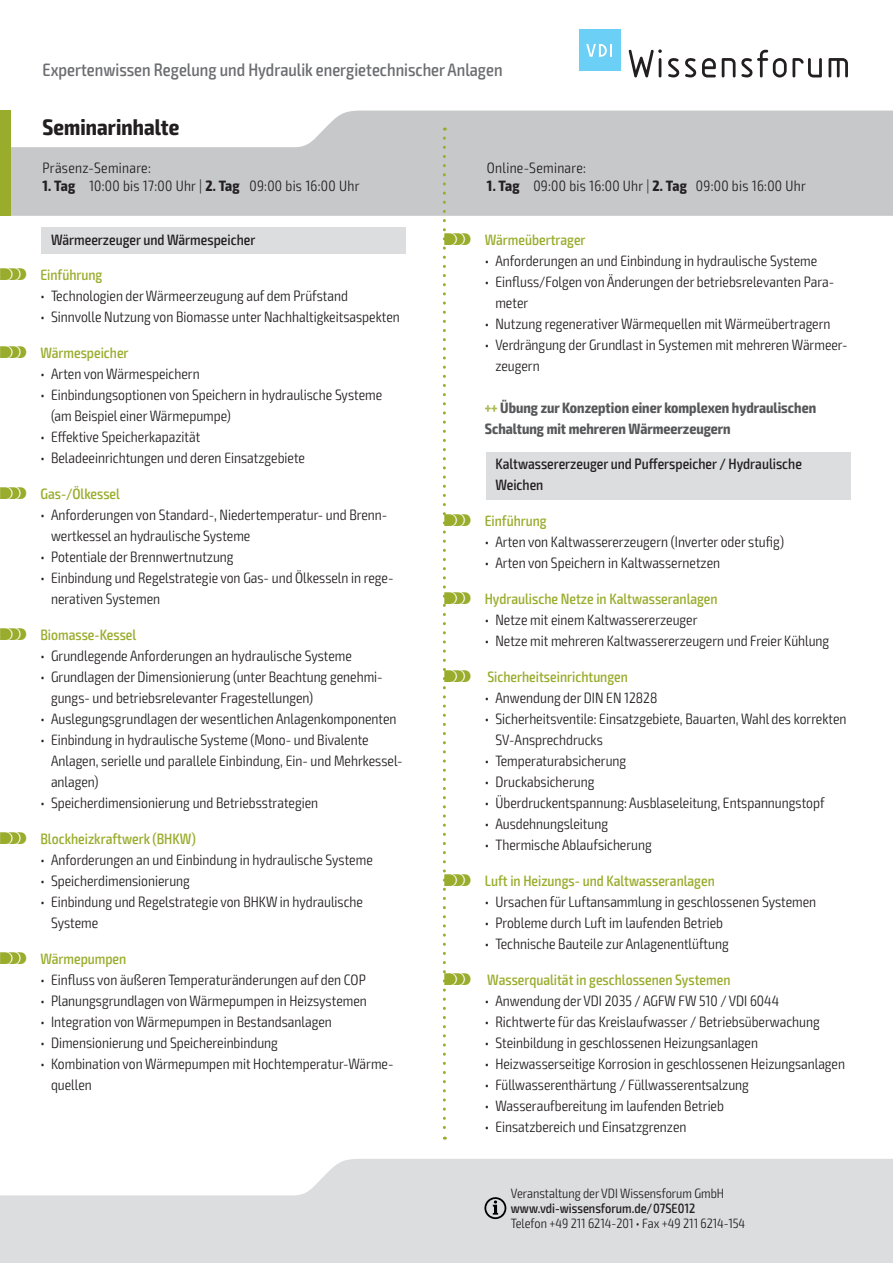
<style>
.page{position:relative;width:893px;height:1263px;background:#fff}
.page>*{position:absolute;margin:0;border:0;box-sizing:border-box;transform-origin:0 0}
.t1{font:700 condensed 22.5px "Exo 2";letter-spacing:.005em;color:#231f20}
.t2{font:500 condensed 18px "Exo 2";color:#6c6d70}
.t3{font:300 condensed 15px/21px "Exo 2";color:#231f20}
.t4{font:500 condensed 15px "Exo 2";color:#9aac2c}
.t5{font:300 condensed 15px "Exo 2";letter-spacing:.02em;color:#231f20}
.t6{font:500 condensed 15px/21px "Exo 2";color:#231f20}
.t7{font:700 condensed 15px/21px "Exo 2";color:#57585a}
.t8{font:300 condensed 13.5px "Exo 2";color:#231f20}
.t9{font:500 condensed 13.5px "Exo 2";color:#231f20}
.s1{font-weight:700}
.s2{font-family:"VDI Iconset S4 A Regular";font-weight:400;font-stretch:normal}
.s3{color:#abb852}
</style>
<div class="page">
<svg style="left:0;top:1159px;width:893px;height:104px;fill:#dcdddf"></svg>
<svg style="left:11px;top:111px;width:882px;height:105px;fill:#c7c8ca"></svg>
<div style="left:0;top:111px;width:11px;height:105px;background:#9aac2c"></div>
<svg style="left:484px;top:1197px;width:22px;height:22px"></svg>
<svg style="left:629px;top:49px;width:33px;height:28px"></svg>
<svg style="left:668px;top:58px;width:11px;height:19px"></svg>
<svg style="left:685px;top:58px;width:11px;height:19px"></svg>
<svg style="left:702px;top:58px;width:14px;height:19px"></svg>
<svg style="left:722px;top:58px;width:13px;height:19px"></svg>
<svg style="left:741px;top:50px;width:81px;height:27px"></svg>
<svg style="left:828px;top:58px;width:20px;height:19px"></svg>
<div style="left:579px;top:30px;width:41px;height:41px;background:#6bcff6"></div>
<svg style="left:586px;top:44px;width:26px;height:13px"></svg>
<div style="left:486px;top:453px;width:364px;height:47px;background:#dcdddf"></div>
<div style="left:41px;top:228px;width:365px;height:26px;background:#dcdddf"></div>
<svg style="left:443px;top:138px;width:3px;height:1002px"></svg>
<p class="t2" style="left:43px;top:59px;width:462px">Expertenwissen Regelung und Hydraulik energietechnischer Anlagen</p>
<h1 class="t1" style="left:43px;top:113px;width:138px">Seminarinhalte</h1>
<p class="t5" style="left:43px;top:159px;width:110px">Präsenz-Seminare:</p>
<p class="t5" style="left:43px;top:177px;width:318px"><span class="s1">1. Tag</span> 10:00 bis 17:00 Uhr | <span class="s1">2. Tag</span> 09:00 bis 16:00 Uhr</p>
<p class="t6" style="left:51px;top:229px;width:206px">Wärmeerzeuger und Wärmespeicher</p>
<p class="t4" style="left:0;top:266px;width:104px"><span class="s2">S</span> Einführung</p>
<p class="t3" style="left:40px;top:286px;width:309px">• Technologien der Wärmeerzeugung auf dem Prüfstand</p>
<p class="t3" style="left:40px;top:307px;width:361px">• Sinnvolle Nutzung von Biomasse unter Nachhaltigkeitsaspekten</p>
<p class="t4" style="left:0;top:344px;width:130px"><span class="s2">S</span> Wärmespeicher</p>
<p class="t3" style="left:40px;top:364px;width:161px">• Arten von Wärmespeichern</p>
<p class="t3" style="left:51px;top:385px;width:333px;text-indent:-11px">• Einbindungsoptionen von Speichern in hydraulische Systeme (am Beispiel einer Wärmepumpe)</p>
<p class="t3" style="left:40px;top:427px;width:161px">• Effektive Speicherkapazität</p>
<p class="t3" style="left:40px;top:448px;width:266px">• Beladeeinrichtungen und deren Einsatzgebiete</p>
<p class="t4" style="left:0;top:485px;width:121px"><span class="s2">S</span> Gas-/Ölkessel</p>
<p class="t3" style="left:51px;top:505px;width:338px;text-indent:-11px">• Anforderungen von Standard-, Niedertemperatur- und Brenn&shy;wertkessel an hydraulische Systeme</p>
<p class="t3" style="left:40px;top:547px;width:195px">• Potentiale der Brennwertnutzung</p>
<p class="t3" style="left:51px;top:568px;width:344px;text-indent:-11px">• Einbindung und Regelstrategie von Gas- und Ölkesseln in rege&shy;nerativen Systemen</p>
<p class="t4" style="left:0;top:626px;width:138px"><span class="s2">S</span> Biomasse-Kessel</p>
<p class="t3" style="left:40px;top:646px;width:313px">• Grundlegende Anforderungen an hydraulische Systeme</p>
<p class="t3" style="left:51px;top:667px;width:333px;text-indent:-11px">• Grundlagen der Dimensionierung (unter Beachtung genehmi&shy;gungs- und betriebsrelevanter Fragestellungen)</p>
<p class="t3" style="left:40px;top:709px;width:358px">• Auslegungsgrundlagen der wesentlichen Anlagenkomponenten</p>
<p class="t3" style="left:51px;top:730px;width:351px;text-indent:-11px">• Einbindung in hydraulische Systeme (Mono- und Bivalente<br>Anlagen, serielle und parallele Einbindung, Ein- und Mehrkessel&shy;anlagen)</p>
<p class="t3" style="left:40px;top:793px;width:279px">• Speicherdimensionierung und Betriebsstrategien</p>
<p class="t4" style="left:0;top:830px;width:197px"><span class="s2">S</span> Blockheizkraftwerk (BHKW)</p>
<p class="t3" style="left:40px;top:849px;width:334px">• Anforderungen an und Einbindung in hydraulische Systeme</p>
<p class="t3" style="left:40px;top:870px;width:151px">• Speicherdimensionierung</p>
<p class="t3" style="left:51px;top:891px;width:314px;text-indent:-11px">• Einbindung und Regelstrategie von BHKW in hydraulische<br>Systeme</p>
<p class="t4" style="left:0;top:950px;width:128px"><span class="s2">S</span> Wärmepumpen</p>
<p class="t3" style="left:40px;top:969px;width:327px">• Einfluss von äußeren Temperaturänderungen auf den COP</p>
<p class="t3" style="left:40px;top:990px;width:328px">• Planungsgrundlagen von Wärmepumpen in Heizsystemen</p>
<p class="t3" style="left:40px;top:1011px;width:293px">• Integration von Wärmepumpen in Bestandsanlagen</p>
<p class="t3" style="left:40px;top:1032px;width:239px">• Dimensionierung und Speichereinbindung</p>
<p class="t3" style="left:51px;top:1053px;width:344px;text-indent:-11px">• Kombination von Wärmepumpen mit Hochtemperatur-Wärme&shy;quellen</p>
<p class="t5" style="left:487px;top:159px;width:101px">Online-Seminare:</p>
<p class="t5" style="left:487px;top:177px;width:321px"><span class="s1">1. Tag</span> 09:00 bis 16:00 Uhr | <span class="s1">2. Tag</span> 09:00 bis 16:00 Uhr</p>
<p class="t4" style="left:444px;top:230px;width:143px"><span class="s2">S</span> Wärmeübertrager</p>
<p class="t3" style="left:485px;top:250px;width:334px">• Anforderungen an und Einbindung in hydraulische Systeme</p>
<p class="t3" style="left:495px;top:271px;width:340px;text-indent:-11px">• Einfluss/Folgen von Änderungen der betriebsrelevanten Para&shy;meter</p>
<p class="t3" style="left:485px;top:313px;width:347px">• Nutzung regenerativer Wärmequellen mit Wärmeübertragern</p>
<p class="t3" style="left:495px;top:334px;width:354px;text-indent:-11px">• Verdrängung der Grundlast in Systemen mit mehreren Wärmeer&shy;zeugern</p>
<p class="t7" style="left:485px;top:397px;width:333px"><span class="s3">+++</span> Übung zur Konzeption einer komplexen hydraulischen<br>Schaltung mit mehreren Wärmeerzeugern</p>
<p class="t6" style="left:495px;top:454px;width:308px">Kaltwassererzeuger und Pufferspeicher / Hydraulische<br>Weichen</p>
<p class="t4" style="left:444px;top:512px;width:104px"><span class="s2">S</span> Einführung</p>
<p class="t3" style="left:485px;top:532px;width:301px">• Arten von Kaltwassererzeugern (Inverter oder stufig)</p>
<p class="t3" style="left:485px;top:553px;width:237px">• Arten von Speichern in Kaltwassernetzen</p>
<p class="t4" style="left:444px;top:590px;width:275px"><span class="s2">S</span> Hydraulische Netze in Kaltwasseranlagen</p>
<p class="t3" style="left:485px;top:610px;width:214px">• Netze mit einem Kaltwassererzeuger</p>
<p class="t3" style="left:485px;top:631px;width:346px">• Netze mit mehreren Kaltwassererzeugern und Freier Kühlung</p>
<p class="t4" style="left:444px;top:668px;width:185px"><span class="s2">S</span> Sicherheitseinrichtungen</p>
<p class="t3" style="left:485px;top:688px;width:174px">• Anwendung der DIN EN 12828</p>
<p class="t3" style="left:495px;top:709px;width:353px;text-indent:-11px">• Sicherheitsventile: Einsatzgebiete, Bauarten, Wahl des korrekten<br>SV-Ansprechdrucks</p>
<p class="t3" style="left:485px;top:751px;width:143px">• Temperaturabsicherung</p>
<p class="t3" style="left:485px;top:772px;width:111px">• Druckabsicherung</p>
<p class="t3" style="left:485px;top:793px;width:341px">• Überdruckentspannung: Ausblaseleitung, Entspannungstopf</p>
<p class="t3" style="left:485px;top:814px;width:125px">• Ausdehnungsleitung</p>
<p class="t3" style="left:485px;top:835px;width:169px">• Thermische Ablaufsicherung</p>
<p class="t4" style="left:444px;top:872px;width:272px"><span class="s2">S</span> Luft in Heizungs- und Kaltwasseranlagen</p>
<p class="t3" style="left:485px;top:892px;width:333px">• Ursachen für Luftansammlung in geschlossenen Systemen</p>
<p class="t3" style="left:485px;top:913px;width:240px">• Probleme durch Luft im laufenden Betrieb</p>
<p class="t3" style="left:485px;top:934px;width:245px">• Technische Bauteile zur Anlagenentlüftung</p>
<p class="t4" style="left:444px;top:971px;width:288px"><span class="s2">S</span> Wasserqualität in geschlossenen Systemen</p>
<p class="t3" style="left:485px;top:990px;width:296px">• Anwendung der VDI 2035 / AGFW FW 510 / VDI 6044</p>
<p class="t3" style="left:485px;top:1011px;width:337px">• Richtwerte für das Kreislaufwasser / Betriebsüberwachung</p>
<p class="t3" style="left:485px;top:1032px;width:275px">• Steinbildung in geschlossenen Heizungsanlagen</p>
<p class="t3" style="left:485px;top:1053px;width:362px">• Heizwasserseitige Korrosion in geschlossenen Heizungsanlagen</p>
<p class="t3" style="left:485px;top:1074px;width:266px">• Füllwasserenthärtung / Füllwasserentsalzung</p>
<p class="t3" style="left:485px;top:1095px;width:241px">• Wasseraufbereitung im laufenden Betrieb</p>
<p class="t3" style="left:485px;top:1116px;width:203px">• Einsatzbereich und Einsatzgrenzen</p>
<p class="t8" style="left:511px;top:1185px;width:215px">Veranstaltung der VDI Wissensforum GmbH</p>
<p class="t9" style="left:511px;top:1200px;width:186px">www.vdi-wissensforum.de/07SE012</p>
<p class="t8" style="left:511px;top:1215px;width:236px">Telefon +49 211 6214-201 • Fax +49 211 6214-154</p>
</div>
